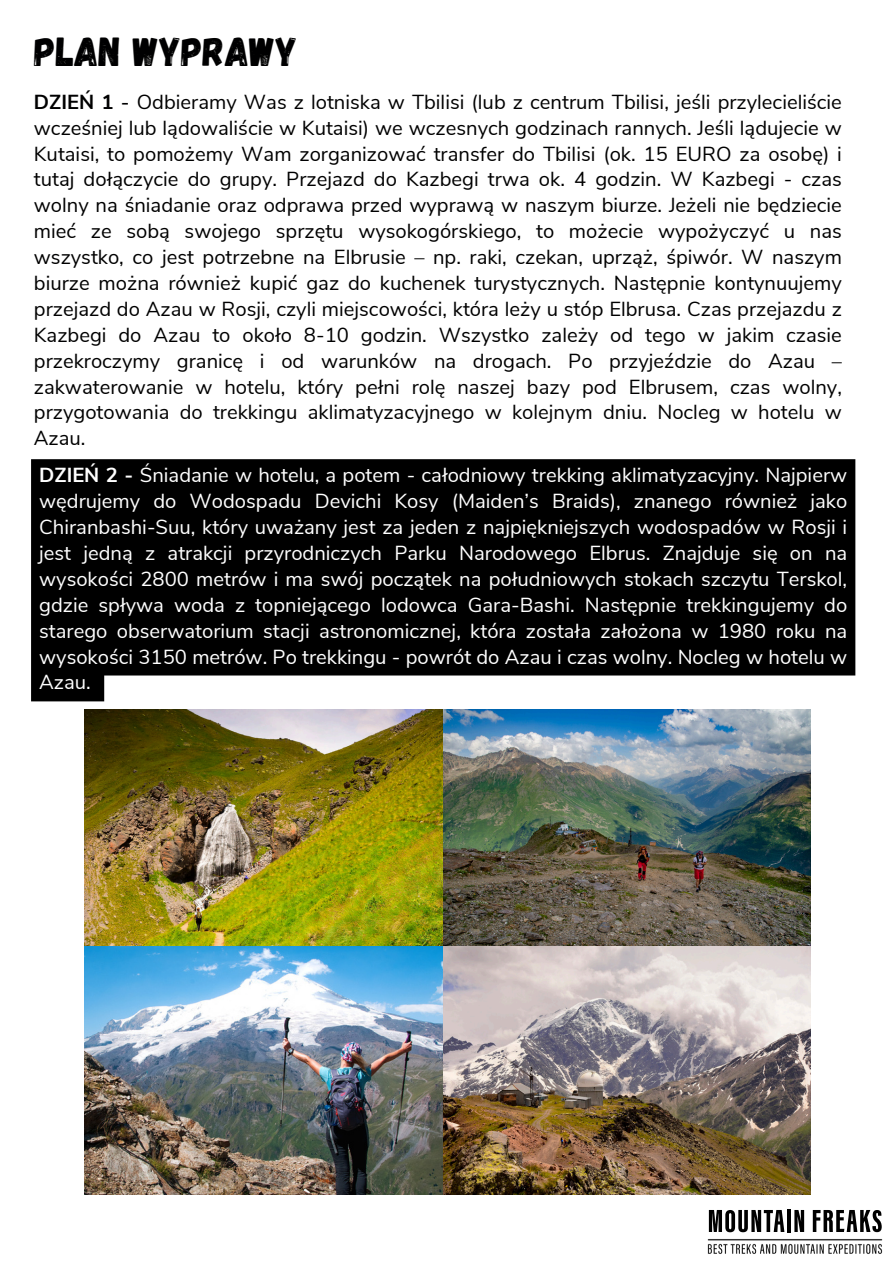
<style>
.page{position:relative;width:894px;height:1264px;background:#fff}
.page>*{position:absolute;margin:0;border:0;box-sizing:border-box;transform-origin:0 0}
.t1{font:40.5px "Gagalin";color:#000001}
.t2{font:20.25px/25.8px "Nunito Sans";color:#000001;text-align:justify}
.t3{font:20.25px/25.8px "Nunito Sans";color:#fff;text-align:justify}
.s1{font-weight:700}
.s2{font-weight:600}
</style>
<div class="page">
<svg style="left:31px;top:459px;width:824px;height:242px;background:#181818"></svg>
<img style="left:84px;top:709px;width:359px;height:237px">
<img style="left:443px;top:709px;width:367px;height:237px">
<svg style="left:708px;top:1210px;width:76px;height:22px"></svg>
<hr style="left:787px;top:1209px;width:3px;height:22px;background:#000">
<svg style="left:794px;top:1210px;width:9px;height:21px"></svg>
<svg style="left:812px;top:1210px;width:69px;height:22px"></svg>
<img style="left:707px;top:1239px;width:176px;height:15px">
<img style="left:84px;top:946px;width:359px;height:248px">
<img style="left:443px;top:946px;width:367px;height:248px">
<h1 class="t1" style="left:34px;top:25px;width:265px">PLAN WYPRAWY</h1>
<p class="t2" style="left:34px;top:89px;width:809px"><span class="s1">DZIEŃ 1</span> <span class="s2">-</span> Odbieramy Was z lotniska w Tbilisi (lub z centrum Tbilisi, jeśli przylecieliście wcześniej lub lądowaliście w Kutaisi) we wczesnych godzinach rannych. Jeśli lądujecie w Kutaisi, to pomożemy Wam zorganizować transfer do Tbilisi (ok. 15 EURO za osobę) i tutaj dołączycie do grupy. Przejazd do Kazbegi trwa ok. 4 godzin. W Kazbegi - czas wolny na śniadanie oraz odprawa przed wyprawą w naszym biurze. Jeżeli nie będziecie mieć ze sobą swojego sprzętu wysokogórskiego, to możecie wypożyczyć u nas wszystko, co jest potrzebne na Elbrusie – np. raki, czekan, uprząż, śpiwór. W naszym biurze można również kupić gaz do kuchenek turystycznych. Następnie kontynuujemy przejazd do Azau w Rosji, czyli miejscowości, która leży u stóp Elbrusa. Czas przejazdu z Kazbegi do Azau to około 8-10 godzin. Wszystko zależy od tego w jakim czasie przekroczymy granicę i od warunków na drogach. Po przyjeździe do Azau – zakwaterowanie w hotelu, który pełni rolę naszej bazy pod Elbrusem, czas wolny, przygotowania do trekkingu aklimatyzacyjnego w kolejnym dniu. Nocleg w hotelu w Azau.</p>
<p class="t3" style="left:39px;top:463px;width:809px"><span class="s1">DZIEŃ 2 -</span> Śniadanie w hotelu, a potem - całodniowy trekking aklimatyzacyjny. Najpierw wędrujemy do Wodospadu Devichi Kosy (Maiden’s Braids), znanego również jako Chiranbashi-Suu, który uważany jest za jeden z najpiękniejszych wodospadów w Rosji i jest jedną z atrakcji przyrodniczych Parku Narodowego Elbrus. Znajduje się on na wysokości 2800 metrów i ma swój początek na południowych stokach szczytu Terskol, gdzie spływa woda z topniejącego lodowca Gara-Bashi. Następnie trekkingujemy do starego obserwatorium stacji astronomicznej, która została założona w 1980 roku na wysokości 3150 metrów. Po trekkingu - powrót do Azau i czas wolny. Nocleg w hotelu w Azau.</p>
</div>
